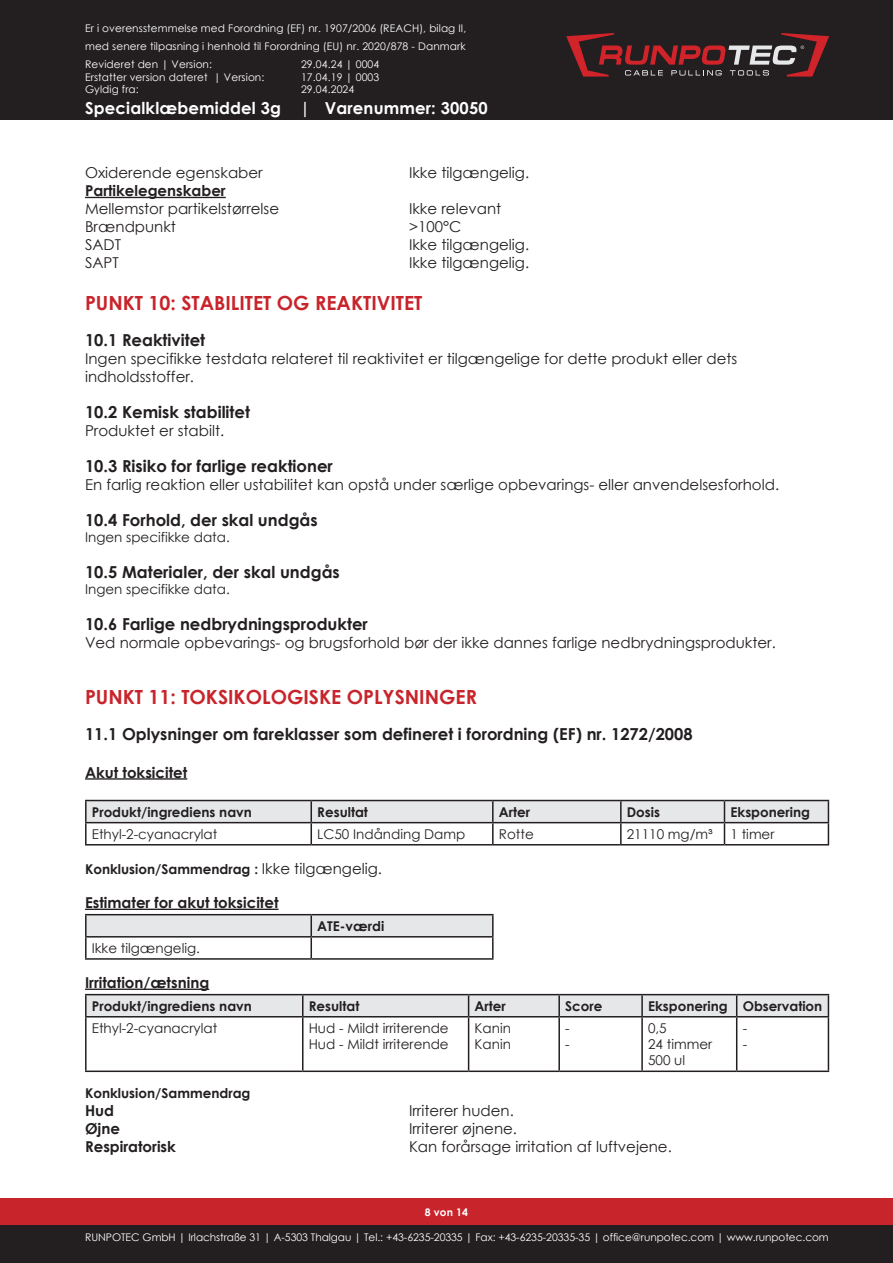
<style>
.page{position:relative;width:893px;height:1263px;background:#fff}
.page>*{position:absolute;margin:0;border:0;box-sizing:border-box;transform-origin:0 0}
.t1{font:700 19.5px "Century Gothic";color:#c8242b}
.t2{font:700 16.5px "Century Gothic";color:#231f20}
.t3{font:700 16.5px "Century Gothic";letter-spacing:.01em;color:#fff}
.t4{font:15px/18px "Century Gothic";color:#231f20}
.t5{font:700 15px "Century Gothic";color:#231f20}
.t6{font:13.5px/16.2px "Century Gothic";color:#231f20}
.t7{font:700 13.5px "Century Gothic";color:#231f20}
.t8{font:10.5px/18px "Century Gothic";letter-spacing:.01em;color:#fff;text-align:justify}
.t9{font:700 10.5px "Century Gothic";color:#fff}
.s1{font-weight:400;font-size:15px}
</style>
<div class="page">
<div style="left:0;top:0;width:893px;height:119px;background:#231f20"></div>
<div style="left:0;top:1198px;width:893px;height:51px;background:#c8242b"></div>
<div style="left:0;top:1225px;width:893px;height:38px;background:#231f20"></div>
<svg style="left:566px;top:33px;width:263px;height:44px"></svg>
<hr style="left:85px;top:197px;width:141px;height:1px;background:#231f20">
<hr style="left:85px;top:778px;width:102px;height:2px;background:#231f20">
<hr style="left:85px;top:909px;width:194px;height:1px;background:#231f20">
<hr style="left:85px;top:988px;width:124px;height:2px;background:#231f20">
<hr style="left:85px;top:800px;width:226px;height:1px;background:#231f20">
<hr style="left:85px;top:801px;width:2px;height:21px;background:#231f20">
<hr style="left:85px;top:822px;width:226px;height:1px;background:#231f20">
<hr style="left:85px;top:823px;width:2px;height:21px;background:#231f20">
<svg style="left:86px;top:800px;width:743px;height:44px"></svg>
<hr style="left:85px;top:844px;width:226px;height:1px;background:#231f20">
<hr style="left:311px;top:844px;width:182px;height:1px;background:#231f20">
<hr style="left:493px;top:844px;width:128px;height:1px;background:#231f20">
<hr style="left:621px;top:844px;width:103px;height:1px;background:#231f20">
<hr style="left:724px;top:844px;width:105px;height:1px;background:#231f20">
<div style="left:87px;top:915px;width:405px;height:21px;background:#e6e7e9"></div>
<hr style="left:85px;top:914px;width:226px;height:1px;background:#231f20">
<hr style="left:85px;top:915px;width:2px;height:21px;background:#231f20">
<hr style="left:311px;top:914px;width:183px;height:1px;background:#231f20">
<hr style="left:310px;top:915px;width:2px;height:21px;background:#231f20">
<hr style="left:492px;top:915px;width:2px;height:21px;background:#231f20">
<hr style="left:85px;top:936px;width:226px;height:1px;background:#231f20">
<hr style="left:85px;top:937px;width:2px;height:21px;background:#231f20">
<hr style="left:311px;top:936px;width:183px;height:1px;background:#231f20">
<hr style="left:310px;top:937px;width:2px;height:21px;background:#231f20">
<hr style="left:492px;top:937px;width:2px;height:21px;background:#231f20">
<hr style="left:85px;top:958px;width:226px;height:2px;background:#231f20">
<hr style="left:311px;top:958px;width:183px;height:2px;background:#231f20">
<hr style="left:85px;top:994px;width:218px;height:1px;background:#231f20">
<hr style="left:85px;top:995px;width:2px;height:21px;background:#231f20">
<hr style="left:303px;top:994px;width:166px;height:1px;background:#231f20">
<hr style="left:469px;top:994px;width:90px;height:1px;background:#231f20">
<hr style="left:559px;top:994px;width:83px;height:1px;background:#231f20">
<hr style="left:642px;top:994px;width:95px;height:1px;background:#231f20">
<hr style="left:737px;top:994px;width:92px;height:1px;background:#231f20">
<div style="left:86px;top:995px;width:743px;height:21px;background:#e6e7e9"></div>
<hr style="left:85px;top:1016px;width:218px;height:1px;background:#231f20">
<hr style="left:85px;top:1017px;width:2px;height:53px;background:#231f20">
<hr style="left:303px;top:1016px;width:166px;height:1px;background:#231f20">
<hr style="left:302px;top:1017px;width:1px;height:53px;background:#231f20">
<hr style="left:469px;top:1016px;width:90px;height:1px;background:#231f20">
<hr style="left:468px;top:1017px;width:1px;height:53px;background:#231f20">
<hr style="left:559px;top:1016px;width:83px;height:1px;background:#231f20">
<hr style="left:558px;top:1017px;width:2px;height:53px;background:#231f20">
<hr style="left:642px;top:1016px;width:95px;height:1px;background:#231f20">
<hr style="left:641px;top:1017px;width:2px;height:53px;background:#231f20">
<hr style="left:737px;top:1016px;width:92px;height:1px;background:#231f20">
<hr style="left:736px;top:1017px;width:1px;height:53px;background:#231f20">
<hr style="left:828px;top:1017px;width:1px;height:53px;background:#231f20">
<hr style="left:85px;top:1070px;width:218px;height:2px;background:#231f20">
<hr style="left:303px;top:1070px;width:166px;height:2px;background:#231f20">
<hr style="left:469px;top:1070px;width:90px;height:2px;background:#231f20">
<hr style="left:559px;top:1070px;width:83px;height:2px;background:#231f20">
<hr style="left:642px;top:1070px;width:95px;height:2px;background:#231f20">
<hr style="left:737px;top:1070px;width:92px;height:2px;background:#231f20">
<p class="t8" style="left:85px;top:19px;width:383px">Er i overensstemmelse med Forordning (EF) nr. 1907/2006 (REACH), bilag II, med senere tilpasning i henhold til Forordning (EU) nr. 2020/878 - Danmark Revideret den | Version:</p>
<p class="t8" style="left:301px;top:55px;width:80px">29.04.24 | 0004</p>
<p class="t8" style="left:85px;top:68px;width:181px">Erstatter version dateret | Version:</p>
<p class="t8" style="left:301px;top:68px;width:80px">17.04.19 | 0003</p>
<p class="t8" style="left:85px;top:80px;width:55px">Gyldig fra:</p>
<p class="t8" style="left:301px;top:80px;width:55px">29.04.2024</p>
<p class="t3" style="left:85px;top:96px;width:404px">Specialklæbemiddel 3g | Varenummer: 30050</p>
<p class="t4" style="left:85px;top:163px;width:179px">Oxiderende egenskaber</p>
<p class="t4" style="left:409px;top:163px;width:122px">Ikke tilgængelig.</p>
<p class="t5" style="left:85px;top:179px;width:142px">Partikelegenskaber</p>
<p class="t4" style="left:85px;top:199px;width:196px">Mellemstor partikelstørrelse</p>
<p class="t4" style="left:409px;top:199px;width:94px">Ikke relevant</p>
<p class="t4" style="left:85px;top:217px;width:93px">Brændpunkt</p>
<p class="t4" style="left:409px;top:217px;width:54px">&gt;100°C</p>
<p class="t4" style="left:85px;top:235px;width:38px">SADT</p>
<p class="t4" style="left:409px;top:235px;width:122px">Ikke tilgængelig.</p>
<p class="t4" style="left:85px;top:253px;width:35px">SAPT</p>
<p class="t4" style="left:409px;top:253px;width:122px">Ikke tilgængelig.</p>
<h1 class="t1" style="left:85px;top:288px;width:339px">PUNKT 10: STABILITET OG REAKTIVITET</h1>
<p class="t2" style="left:85px;top:327px;width:122px">10.1 Reaktivitet</p>
<p class="t4" style="left:85px;top:349px;width:654px">Ingen specifikke testdata relateret til reaktivitet er tilgængelige for dette produkt eller dets indholdsstoffer.</p>
<p class="t2" style="left:85px;top:399px;width:166px">10.2 Kemisk stabilitet</p>
<p class="t4" style="left:85px;top:421px;width:141px">Produktet er stabilt.</p>
<p class="t2" style="left:85px;top:453px;width:249px">10.3 Risiko for farlige reaktioner</p>
<p class="t4" style="left:85px;top:475px;width:696px">En farlig reaktion eller ustabilitet kan opstå under særlige opbevarings- eller anvendelsesforhold.</p>
<p class="t2" style="left:85px;top:507px;width:234px">10.4 Forhold, der skal undgås</p>
<p class="t6" style="left:85px;top:528px;width:146px">Ingen specifikke data.</p>
<p class="t2" style="left:85px;top:559px;width:256px">10.5 Materialer, der skal undgås</p>
<p class="t6" style="left:85px;top:581px;width:146px">Ingen specifikke data.</p>
<p class="t2" style="left:85px;top:611px;width:284px">10.6 Farlige nedbrydningsprodukter</p>
<p class="t4" style="left:85px;top:633px;width:692px">Ved normale opbevarings- og brugsforhold bør der ikke dannes farlige nedbrydningsprodukter.</p>
<h1 class="t1" style="left:85px;top:682px;width:393px">PUNKT 11: TOKSIKOLOGISKE OPLYSNINGER</h1>
<p class="t2" style="left:85px;top:721px;width:609px">11.1 Oplysninger om fareklasser som defineret i forordning (EF) nr. 1272/2008</p>
<p class="t5" style="left:85px;top:761px;width:104px">Akut toksicitet</p>
<p class="t7" style="left:92px;top:801px;width:162px">Produkt/ingrediens navn</p>
<p class="t7" style="left:317px;top:801px;width:52px">Resultat</p>
<p class="t7" style="left:499px;top:801px;width:33px">Arter</p>
<p class="t7" style="left:627px;top:801px;width:35px">Dosis</p>
<p class="t7" style="left:730px;top:801px;width:81px">Eksponering</p>
<p class="t6" style="left:92px;top:825px;width:127px">Ethyl-2-cyanacrylat</p>
<p class="t6" style="left:317px;top:825px;width:150px">LC50 Indånding Damp</p>
<p class="t6" style="left:499px;top:825px;width:36px">Rotte</p>
<p class="t6" style="left:627px;top:825px;width:88px">21110 mg/m³</p>
<p class="t6" style="left:730px;top:825px;width:45px">1 timer</p>
<p class="t7" style="left:85px;top:858px;width:298px">Konklusion/Sammendrag : <span class="s1">Ikke tilgængelig.</span></p>
<p class="t5" style="left:85px;top:891px;width:195px">Estimater for akut toksicitet</p>
<p class="t7" style="left:317px;top:916px;width:68px">ATE-værdi</p>
<p class="t6" style="left:92px;top:940px;width:110px">Ikke tilgængelig.</p>
<p class="t5" style="left:85px;top:971px;width:126px">Irritation/ætsning</p>
<p class="t7" style="left:92px;top:995px;width:162px">Produkt/ingrediens navn</p>
<p class="t7" style="left:309px;top:995px;width:52px">Resultat</p>
<p class="t7" style="left:475px;top:995px;width:33px">Arter</p>
<p class="t7" style="left:565px;top:995px;width:39px">Score</p>
<p class="t7" style="left:648px;top:995px;width:176px">Eksponering Observation</p>
<p class="t6" style="left:92px;top:1020px;width:127px">Ethyl-2-cyanacrylat</p>
<p class="t6" style="left:309px;top:1020px;width:141px">Hud - Mildt irriterende<br>Hud - Mildt irriterende</p>
<p class="t6" style="left:475px;top:1020px;width:38px">Kanin<br>Kanin</p>
<p class="t6" style="left:565px;top:1020px;width:6px">- -</p>
<p class="t6" style="left:648px;top:1020px;width:66px">0,5<br>24 timmer<br>500 ul</p>
<p class="t6" style="left:743px;top:1020px;width:6px">- -</p>
<p class="t7" style="left:85px;top:1083px;width:167px">Konklusion/Sammendrag</p>
<p class="t5" style="left:85px;top:1099px;width:31px">Hud</p>
<p class="t4" style="left:409px;top:1102px;width:106px">Irriterer huden.</p>
<p class="t5" style="left:85px;top:1117px;width:37px">Øjne</p>
<p class="t4" style="left:409px;top:1120px;width:109px">Irriterer øjnene.</p>
<p class="t5" style="left:85px;top:1135px;width:92px">Respiratorisk</p>
<p class="t4" style="left:409px;top:1138px;width:264px">Kan forårsage irritation af luftvejene.</p>
<p class="t9" style="left:425px;top:1204px;width:45px">8 von 14</p>
<p class="t8" style="left:85px;top:1228px;width:745px">RUNPOTEC GmbH | Irlachstraße 31 | A-5303 Thalgau | Tel.: +43-6235-20335 | Fax: +43-6235-20335-35 | office@runpotec.com | www.runpotec.com</p>
</div>
